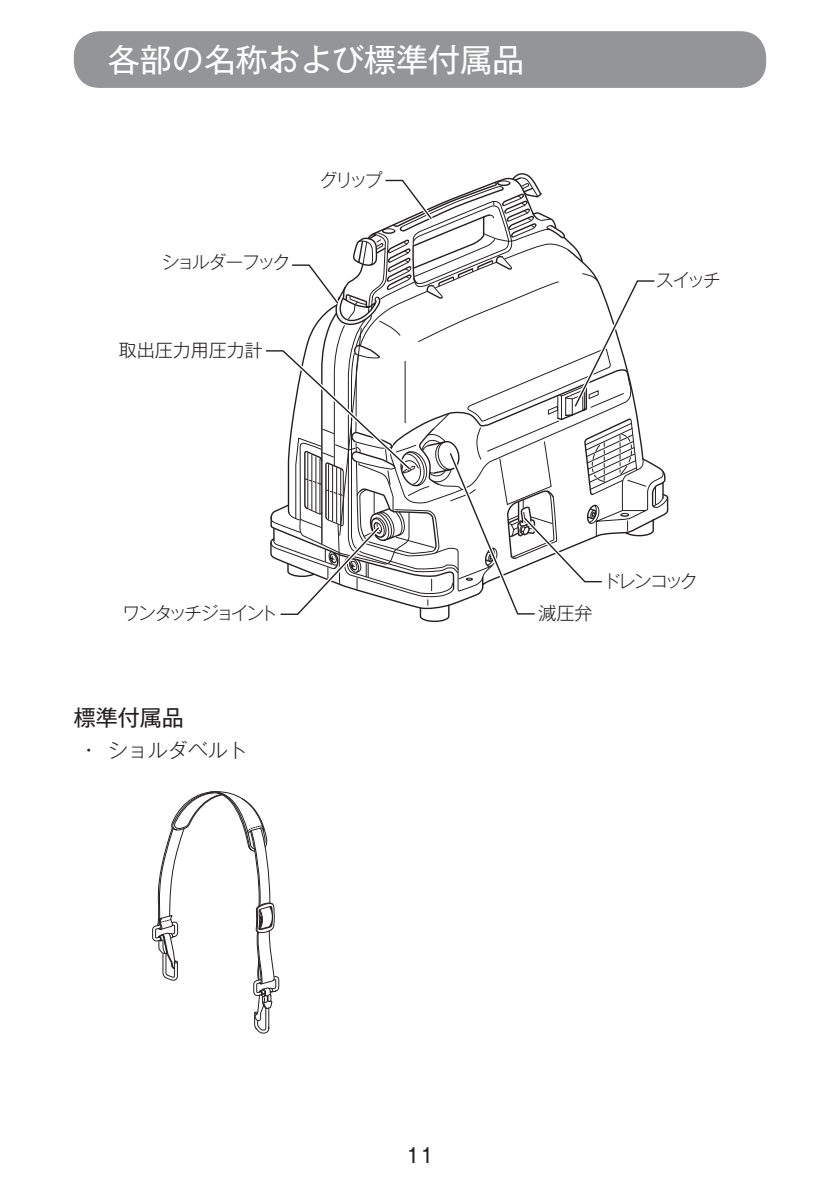
<style>
.page{position:relative;width:840px;height:1191px;background:#fff}
.page>*{position:absolute;margin:0;border:0;box-sizing:border-box;transform-origin:0 0}
.t1{font:32px "Gothic MB101 Pro";color:#fff}
.t2{font:22px "Gothic MB101 Pro";color:#231f20}
.t3{font:300 20px "Gothic MB101 Pro";color:#231f20}
.t4{font:20px "Gothic MB101 Pro";color:#231f20}
.t5{font:18px "Gothic MB101 Pro Light 90 msp RKSJ H";letter-spacing:-.15em;color:#231f20}
.t6{font:18px "Gothic MB101 Pro Light 90 msp RKSJ H";letter-spacing:-.115em;color:#231f20}
.t7{font:18px "Gothic MB101 Pro Light 90 msp RKSJ H";color:#231f20}
</style>
<div class="page">
<div style="left:74px;top:31px;width:691px;height:57px;background:#939598;border-radius:26px"></div>
<svg style="left:266px;top:173px;width:402px;height:449px"></svg>
<svg style="left:152px;top:791px;width:127px;height:242px"></svg>
<h1 class="t1" style="left:108px;top:33px;width:418px">各部の名称および標準付属品</h1>
<p class="t5" style="left:161px;top:247px;width:130px">ショルダーフック</p>
<p class="t7" style="left:119px;top:335px;width:146px">取出圧力用圧力計</p>
<p class="t6" style="left:319px;top:165px;width:64px">グリップ</p>
<p class="t6" style="left:655px;top:265px;width:66px">スイッチ</p>
<p class="t5" style="left:122px;top:598px;width:157px">ワンタッチジョイント</p>
<p class="t2" style="left:74px;top:700px;width:111px">標準付属品</p>
<p class="t3" style="left:85px;top:734px;width:164px">• ショルダベルト</p>
<p class="t6" style="left:538px;top:598px;width:55px">減圧弁</p>
<p class="t6" style="left:602px;top:566px;width:97px">ドレンコック</p>
<p class="t4" style="left:406px;top:1139px;width:29px">11</p>
</div>
